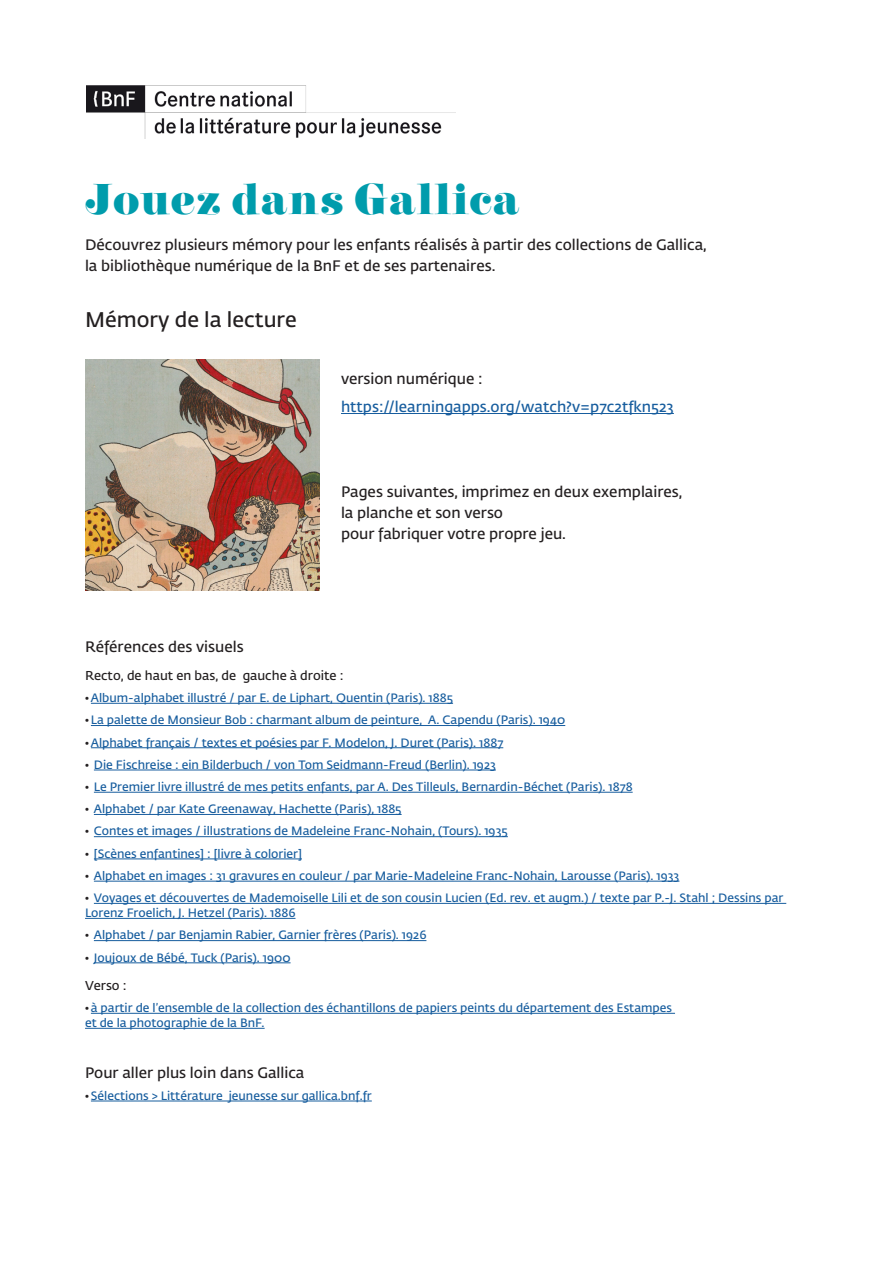
<style>
.page{position:relative;width:893px;height:1263px;background:#fff}
.page>*{position:absolute;margin:0;border:0;box-sizing:border-box;transform-origin:0 0}
.TITRE{font:45px "Carousel EF";letter-spacing:.015em;color:#009cac}
._00_ENCADRE_texte{font:600 21px "Fedra Sans Pro";color:#231f20}
._00_ENCADRE_texte-2{font:600 15px/21px "Fedra Sans Pro";color:#231f20}
._00_ENCADRE_texte-3{font:600 15px "Fedra Sans Pro";color:#175d9e}
._00_ENCADRE_texte-4{font:600 12.75px "Fedra Sans Pro";color:#231f20}
.ref_titres{font:600 12.75px "Fedra Sans Pro";color:#231f20}
._00_REF_biblio{font:600 12px/15px "Fedra Sans Pro";color:#175d9e}
.s1{font-weight:500;font-size:10.5px;color:#231f20}
</style>
<div class="page">
<hr style="left:341px;top:413px;width:333px;height:1px;background:#175d9e">
<hr style="left:91px;top:703px;width:362px;height:1px;background:#175d9e">
<hr style="left:91px;top:725px;width:474px;height:1px;background:#175d9e">
<hr style="left:91px;top:747px;width:412px;height:1px;background:#175d9e">
<hr style="left:94px;top:770px;width:402px;height:1px;background:#175d9e">
<hr style="left:94px;top:792px;width:539px;height:1px;background:#175d9e">
<hr style="left:94px;top:814px;width:308px;height:1px;background:#175d9e">
<hr style="left:94px;top:836px;width:414px;height:1px;background:#175d9e">
<hr style="left:94px;top:859px;width:208px;height:1px;background:#175d9e">
<hr style="left:94px;top:881px;width:585px;height:1px;background:#175d9e">
<hr style="left:94px;top:903px;width:692px;height:1px;background:#175d9e">
<hr style="left:85px;top:918px;width:210px;height:1px;background:#175d9e">
<hr style="left:94px;top:940px;width:332px;height:1px;background:#175d9e">
<hr style="left:94px;top:962px;width:197px;height:1px;background:#175d9e">
<hr style="left:91px;top:1013px;width:584px;height:1px;background:#175d9e">
<hr style="left:85px;top:1028px;width:180px;height:1px;background:#175d9e">
<hr style="left:91px;top:1101px;width:281px;height:1px;background:#175d9e">
<img style="left:86px;top:359px;width:234px;height:231px">
<img style="left:86px;top:85px;width:370px;height:53px">
<p class="TITRE" style="left:85px;top:172px;width:436px">Jouez dans Gallica</p>
<p class="_00_ENCADRE_texte-2" style="left:85px;top:233px;width:623px">Découvrez plusieurs mémory pour les enfants réalisés à partir des collections de Gallica, la bibliothèque numérique de la BnF et de ses partenaires.</p>
<p class="_00_ENCADRE_texte" style="left:85px;top:305px;width:213px">Mémory de la lecture</p>
<p class="_00_ENCADRE_texte-2" style="left:341px;top:367px;width:143px">version numérique :</p>
<p class="_00_ENCADRE_texte-3" style="left:341px;top:396px;width:334px">https://learningapps.org/watch?v=p7c2tfkn523</p>
<p class="_00_ENCADRE_texte-2" style="left:341px;top:480px;width:343px">Pages suivantes, imprimez en deux exemplaires, la planche et son verso<br>pour fabriquer votre propre jeu.</p>
<p class="_00_ENCADRE_texte-2" style="left:85px;top:635px;width:160px">Références des visuels</p>
<p class="_00_ENCADRE_texte-4" style="left:85px;top:666px;width:260px">Recto, de haut en bas, de gauche à droite :</p>
<p class="_00_REF_biblio" style="left:85px;top:690px;width:370px"><span class="s1">•</span> Album-alphabet illustré / par E. de Liphart, Quentin (Paris). 1885</p>
<p class="_00_REF_biblio" style="left:85px;top:712px;width:482px"><span class="s1">•</span> La palette de Monsieur Bob : charmant album de peinture, A. Capendu (Paris). 1940</p>
<p class="_00_REF_biblio" style="left:85px;top:734px;width:420px"><span class="s1">•</span> Alphabet français / textes et poésies par F. Modelon, J. Duret (Paris). 1887</p>
<p class="_00_REF_biblio" style="left:85px;top:756px;width:412px"><span class="s1">•</span> Die Fischreise : ein Bilderbuch / von Tom Seidmann-Freud (Berlin). 1923</p>
<p class="_00_REF_biblio" style="left:85px;top:779px;width:549px"><span class="s1">•</span> Le Premier livre illustré de mes petits enfants, par A. Des Tilleuls, Bernardin-Béchet (Paris). 1878</p>
<p class="_00_REF_biblio" style="left:85px;top:801px;width:318px"><span class="s1">•</span> Alphabet / par Kate Greenaway, Hachette (Paris), 1885</p>
<p class="_00_REF_biblio" style="left:85px;top:823px;width:424px"><span class="s1">•</span> Contes et images / illustrations de Madeleine Franc-Nohain, (Tours). 1935</p>
<p class="_00_REF_biblio" style="left:85px;top:845px;width:218px"><span class="s1">•</span> [Scènes enfantines] : [livre à colorier]</p>
<p class="_00_REF_biblio" style="left:85px;top:868px;width:596px"><span class="s1">•</span> Alphabet en images : 31 gravures en couleur / par Marie-Madeleine Franc-Nohain, Larousse (Paris). 1933</p>
<p class="_00_REF_biblio" style="left:85px;top:890px;width:700px"><span class="s1">•</span> Voyages et découvertes de Mademoiselle Lili et de son cousin Lucien (Ed. rev. et augm.) / texte par P.-J. Stahl ; Dessins par<br>Lorenz Froelich, J. Hetzel (Paris). 1886</p>
<p class="_00_REF_biblio" style="left:85px;top:927px;width:343px"><span class="s1">•</span> Alphabet / par Benjamin Rabier, Garnier frères (Paris). 1926</p>
<p class="_00_REF_biblio" style="left:85px;top:949px;width:207px"><span class="s1">•</span> Joujoux de Bébé, Tuck (Paris). 1900</p>
<p class="ref_titres" style="left:85px;top:976px;width:43px">Verso :</p>
<p class="_00_REF_biblio" style="left:85px;top:1000px;width:588px"><span class="s1">•</span> à partir de l’ensemble de la collection des échantillons de papiers peints du département des Estampes et de la photographie de la BnF.</p>
<p class="_00_ENCADRE_texte-2" style="left:85px;top:1061px;width:221px">Pour aller plus loin dans Gallica</p>
<p class="_00_REF_biblio" style="left:85px;top:1087px;width:288px"><span class="s1">•</span> Sélections &gt; Littérature jeunesse sur gallica.bnf.fr</p>
</div>
